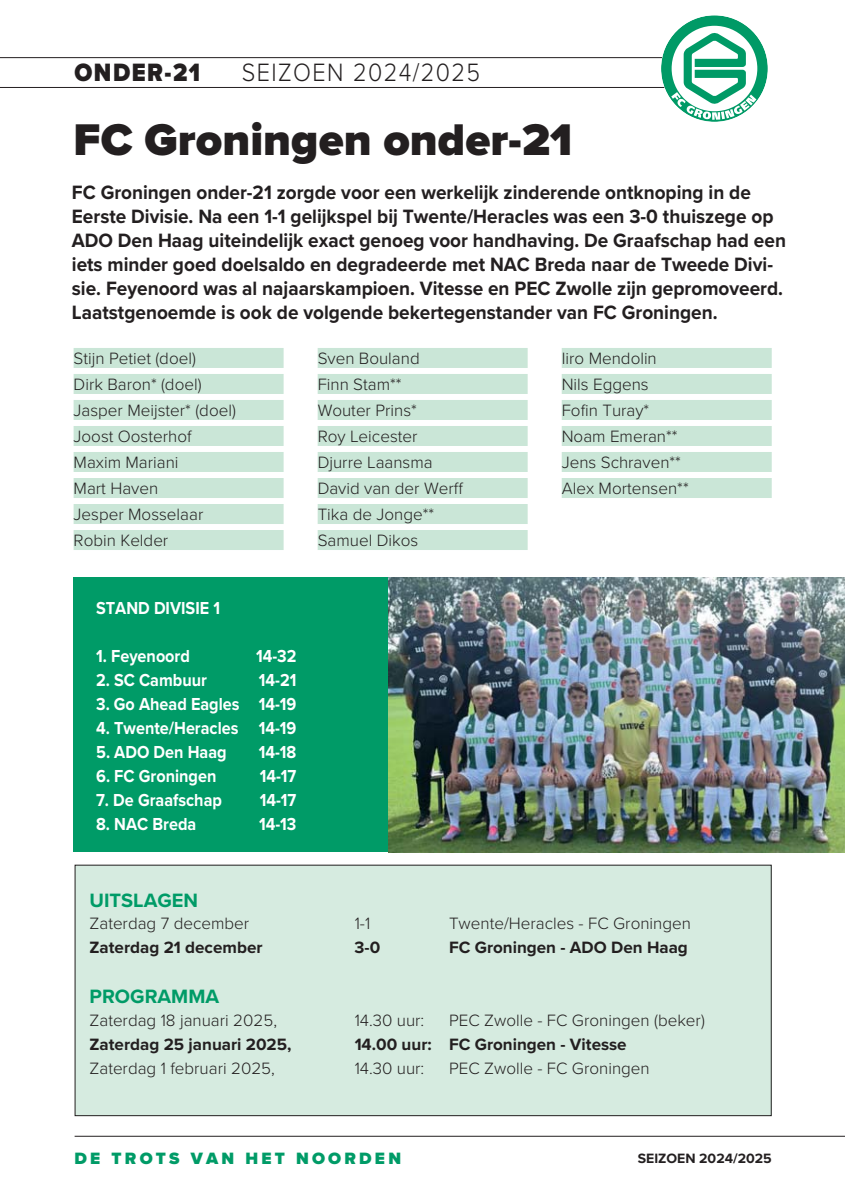
<style>
.page{position:relative;width:845px;height:1193px;background:#fff}
.page>*{position:absolute;margin:0;border:0;box-sizing:border-box;transform-origin:0 0}
.t1{font:900 46px "Proxima Nova";color:#231f20}
.t2{font:300 26px "Proxima Nova";letter-spacing:.06em;color:#231f20;scale:.9 1}
.t3{font:900 26px "Proxima Nova";letter-spacing:.065em;color:#231f20;scale:.9 1}
.t4{font:700 20px/24px "Proxima Nova";color:#231f20;scale:.95 1}
.t5{font:700 20px "Proxima Nova";color:#009b67}
.t6{font:700 18px "Proxima Nova";color:#fff;scale:.9 1}
.t7{font:300 17px/26px "Proxima Nova";color:#231f20}
.t8{font:700 17px "Proxima Nova";color:#231f20}
.t9{font:900 17px "Proxima Nova";letter-spacing:.19em;color:#009b67}
.t10{font:700 14px "Proxima Nova";color:#231f20}
</style>
<div class="page">
<div style="left:74px;top:348px;width:209px;height:20px;background:#cae6d7"></div>
<div style="left:74px;top:374px;width:209px;height:20px;background:#cae6d7"></div>
<div style="left:74px;top:400px;width:209px;height:20px;background:#cae6d7"></div>
<div style="left:74px;top:426px;width:209px;height:20px;background:#cae6d7"></div>
<div style="left:74px;top:452px;width:209px;height:20px;background:#cae6d7"></div>
<div style="left:74px;top:478px;width:209px;height:20px;background:#cae6d7"></div>
<div style="left:74px;top:504px;width:209px;height:20px;background:#cae6d7"></div>
<div style="left:74px;top:530px;width:209px;height:20px;background:#cae6d7"></div>
<div style="left:317px;top:348px;width:210px;height:20px;background:#cae6d7"></div>
<div style="left:317px;top:374px;width:210px;height:20px;background:#cae6d7"></div>
<div style="left:317px;top:400px;width:210px;height:20px;background:#cae6d7"></div>
<div style="left:317px;top:426px;width:210px;height:20px;background:#cae6d7"></div>
<div style="left:317px;top:452px;width:210px;height:20px;background:#cae6d7"></div>
<div style="left:317px;top:478px;width:210px;height:20px;background:#cae6d7"></div>
<div style="left:317px;top:504px;width:210px;height:20px;background:#cae6d7"></div>
<div style="left:317px;top:530px;width:210px;height:20px;background:#cae6d7"></div>
<div style="left:561px;top:348px;width:210px;height:20px;background:#cae6d7"></div>
<div style="left:561px;top:374px;width:210px;height:20px;background:#cae6d7"></div>
<div style="left:561px;top:400px;width:210px;height:20px;background:#cae6d7"></div>
<div style="left:561px;top:426px;width:210px;height:20px;background:#cae6d7"></div>
<div style="left:561px;top:452px;width:210px;height:20px;background:#cae6d7"></div>
<div style="left:561px;top:478px;width:210px;height:20px;background:#cae6d7"></div>
<div style="left:75px;top:865px;width:695px;height:250px;background:#d6ebe0"></div>
<div style="left:74px;top:864px;width:697px;height:252px;border:1px solid #231f20"></div>
<hr style="left:75px;top:1136px;width:769px;height:1px;background:#231f20">
<svg style="left:0;top:15px;width:767px;height:107px"></svg>
<div style="left:74px;top:577px;width:770px;height:275px;background:#009b67"></div>
<img style="left:388px;top:577px;width:456px;height:275px">
<h2 class="t3" style="left:74px;top:63px;width:141px">ONDER-21</h2>
<h2 class="t2" style="left:242px;top:63px;width:266px">SEIZOEN 2024/2025</h2>
<h1 class="t1" style="left:73px;top:123px;width:500px">FC Groningen onder-21</h1>
<p class="t4" style="left:72px;top:182px;width:752px">FC Groningen onder-21 zorgde voor een werkelijk zinderende ontknoping in de Eerste Divisie. Na een 1-1 gelijkspel bij Twente/Heracles was een 3-0 thuiszege op ADO Den Haag uiteindelijk exact genoeg voor handhaving. De Graafschap had een iets minder goed doelsaldo en degradeerde met NAC Breda naar de Tweede Divi&shy;sie. Feyenoord was al najaarskampioen. Vitesse en PEC Zwolle zijn gepromoveerd.<br>Laatstgenoemde is ook de volgende bekertegenstander van FC Groningen.</p>
<p class="t7" style="left:74px;top:347px;width:164px">Stijn Petiet (doel)<br>Dirk Baron* (doel)<br>Jasper Meijster* (doel)<br>Joost Oosterhof<br>Maxim Mariani<br>Mart Haven<br>Jesper Mosselaar<br>Robin Kelder</p>
<p class="t7" style="left:317px;top:347px;width:147px">Sven Bouland<br>Finn Stam**<br>Wouter Prins*<br>Roy Leicester<br>Djurre Laansma<br>David van der Werff<br>Tika de Jonge**<br>Samuel Dikos</p>
<p class="t7" style="left:561px;top:347px;width:128px">Iiro Mendolin<br>Nils Eggens<br>Fofin Turay*<br>Noam Emeran**<br>Jens Schraven**<br>Alex Mortensen**</p>
<p class="t6" style="left:96px;top:601px;width:139px">STAND DIVISIE 1</p>
<p class="t6" style="left:96px;top:649px;width:106px">1. Feyenoord</p>
<p class="t6" style="left:256px;top:649px;width:46px">14-32</p>
<p class="t6" style="left:96px;top:673px;width:125px">2. SC Cambuur</p>
<p class="t6" style="left:259px;top:673px;width:43px">14-21</p>
<p class="t6" style="left:96px;top:697px;width:224px">3. Go Ahead Eagles 14-19</p>
<p class="t6" style="left:96px;top:721px;width:224px">4. Twente/Heracles 14-19</p>
<p class="t6" style="left:96px;top:745px;width:146px">5. ADO Den Haag</p>
<p class="t6" style="left:258px;top:745px;width:43px">14-18</p>
<p class="t6" style="left:96px;top:769px;width:135px">6. FC Groningen</p>
<p class="t6" style="left:259px;top:769px;width:42px">14-17</p>
<p class="t6" style="left:96px;top:793px;width:141px">7. De Graafschap</p>
<p class="t6" style="left:259px;top:793px;width:42px">14-17</p>
<p class="t6" style="left:96px;top:817px;width:113px">8. NAC Breda</p>
<p class="t6" style="left:259px;top:817px;width:43px">14-13</p>
<p class="t5" style="left:89px;top:893px;width:110px">UITSLAGEN</p>
<p class="t7" style="left:89px;top:912px;width:161px">Zaterdag 7 december</p>
<p class="t7" style="left:354px;top:912px;width:17px">1-1</p>
<p class="t7" style="left:449px;top:912px;width:243px">Twente/Heracles - FC Groningen</p>
<p class="t8" style="left:89px;top:941px;width:174px">Zaterdag 21 december</p>
<p class="t8" style="left:354px;top:941px;width:27px">3-0</p>
<p class="t8" style="left:449px;top:941px;width:240px">FC Groningen - ADO Den Haag</p>
<p class="t5" style="left:89px;top:989px;width:131px">PROGRAMMA</p>
<p class="t7" style="left:89px;top:1008px;width:189px">Zaterdag 18 januari 2025,</p>
<p class="t7" style="left:354px;top:1008px;width:71px">14.30 uur:</p>
<p class="t7" style="left:449px;top:1008px;width:257px">PEC Zwolle - FC Groningen (beker)</p>
<p class="t8" style="left:89px;top:1037px;width:203px">Zaterdag 25 januari 2025,</p>
<p class="t8" style="left:354px;top:1037px;width:273px">14.00 uur: FC Groningen - Vitesse</p>
<p class="t7" style="left:89px;top:1056px;width:187px">Zaterdag 1 februari 2025,</p>
<p class="t7" style="left:354px;top:1056px;width:71px">14.30 uur:</p>
<p class="t7" style="left:449px;top:1056px;width:202px">PEC Zwolle - FC Groningen</p>
<p class="t9" style="left:74px;top:1151px;width:328px">DE TROTS VAN HET NOORDEN</p>
<p class="t10" style="left:637px;top:1152px;width:135px">SEIZOEN 2024/2025</p>
</div>
